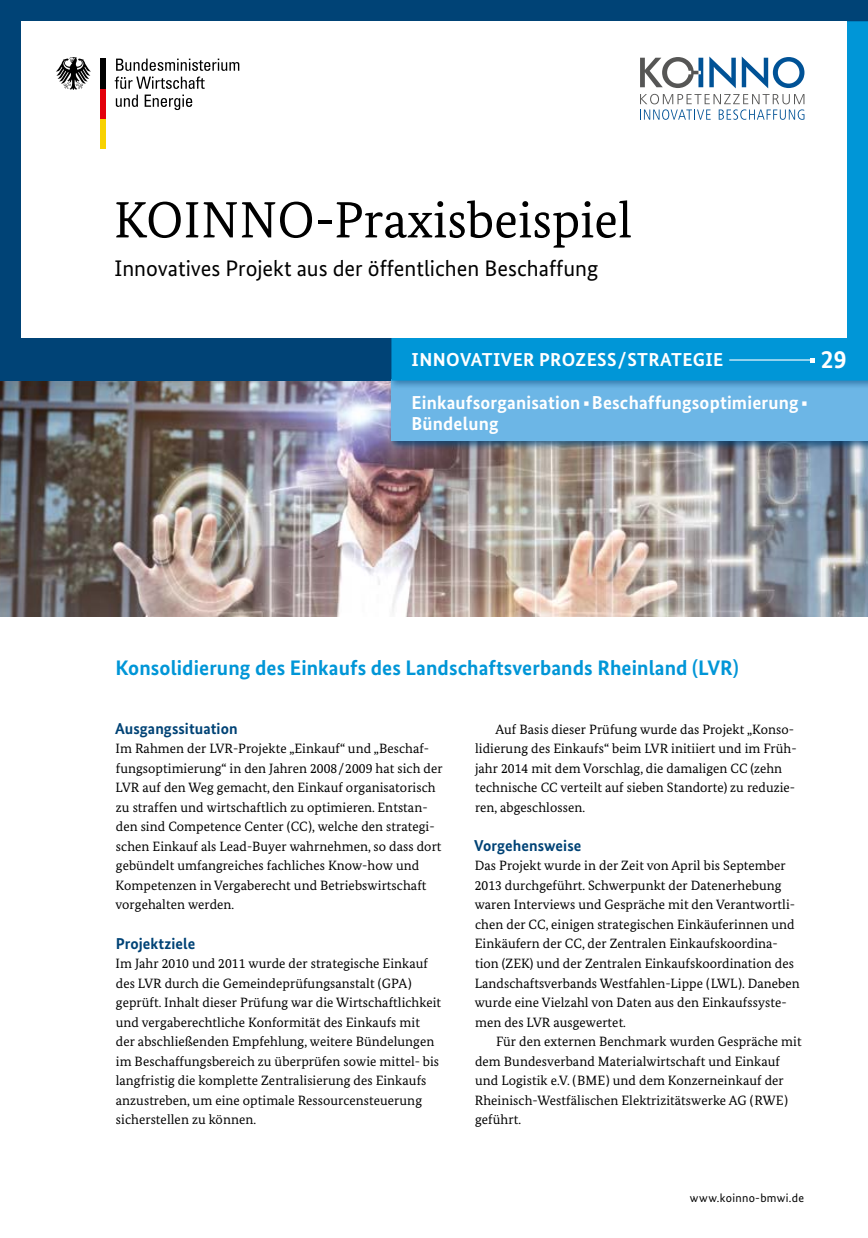
<style>
.page{position:relative;width:868px;height:1238px;background:#fff}
.page>*{position:absolute;margin:0;border:0;box-sizing:border-box;transform-origin:0 0}
.t1{font:51px "Bundes Serif";color:#000}
.t2{font:700 25.5px "Bundes Sans";color:#fff}
.t3{font:22.5px "Bundes Sans";color:#000}
.t4{font:700 21px "Bundes Sans";letter-spacing:.005em;color:#0096d7}
.t5{font:700 18.75px/21px "Bundes Sans";letter-spacing:.01em;color:#fff}
.t6{font:700 15.75px "Bundes Sans";letter-spacing:.005em;color:#004376}
.t7{font:13.5px/19.5px "Bundes Serif";letter-spacing:.005em;color:#000}
.t8{font:12px "Bundes Sans";letter-spacing:.025em;color:#000}
</style>
<div class="page">
<img style="left:0;top:380px;width:867px;height:237px">
<div style="left:0;top:0;width:867px;height:380px;background:#004376"></div>
<div style="left:388px;top:376px;width:479px;height:74px;background:#004376;opacity:.75"></div>
<div style="left:391px;top:379px;width:476px;height:62px;background:#6cb6e6"></div>
<div style="left:388px;top:17px;width:479px;height:372px;background:#004376;opacity:.52"></div>
<div style="left:391px;top:21px;width:476px;height:359px;background:#0096d7"></div>
<div style="left:21px;top:21px;width:825px;height:316px;background:#fff"></div>
<div style="left:100px;top:119px;width:5px;height:30px;background:#f8d200"></div>
<div style="left:100px;top:89px;width:5px;height:30px;background:#e3000b"></div>
<div style="left:100px;top:59px;width:5px;height:30px;background:#000"></div>
<svg style="left:56px;top:57px;width:35px;height:33px"></svg>
<svg style="left:116px;top:59px;width:123px;height:12px"></svg>
<svg style="left:115px;top:77px;width:90px;height:12px"></svg>
<svg style="left:116px;top:95px;width:22px;height:12px"></svg>
<svg style="left:145px;top:95px;width:47px;height:15px"></svg>
<hr style="left:729px;top:359px;width:83px;height:1px;background:#fff">
<svg style="left:809px;top:358px;width:5px;height:4px"></svg>
<svg style="left:640px;top:94px;width:164px;height:26px"></svg>
<svg style="left:709px;top:57px;width:26px;height:31px"></svg>
<svg style="left:741px;top:57px;width:63px;height:31px"></svg>
<svg style="left:640px;top:57px;width:63px;height:31px"></svg>
<h1 class="t1" style="left:114px;top:189px;width:520px">Koinno-Praxisbeispiel</h1>
<h3 class="t3" style="left:115px;top:254px;width:485px">Innovatives Projekt aus der öffentlichen Beschaffung</h3>
<h3 class="t5" style="left:411px;top:349px;width:313px">innovativer Prozess/Strategie</h3>
<h2 class="t2" style="left:820px;top:343px;width:27px">29</h2>
<h3 class="t5" style="left:411px;top:391px;width:398px">Einkaufsorganisation ▪Beschaffungsoptimierung ▪<br>Bündelung</h3>
<h3 class="t4" style="left:115px;top:655px;width:625px">Konsolidierung des Einkaufs des Landschaftsverbands Rheinland (LVR)</h3>
<p class="t6" style="left:115px;top:718px;width:124px">Ausgangssituation</p>
<p class="t7" style="left:115px;top:738px;width:328px">Im Rahmen der LVR-Projekte „Einkauf“ und „Beschaf&shy;fungsoptimierung“ in den Jahren 2008/2009 hat sich der LVR auf den Weg gemacht, den Einkauf organisatorisch zu straffen und wirtschaftlich zu optimieren. Entstan&shy;den sind Competence Center (CC), welche den strategi&shy;schen Einkauf als Lead-Buyer wahrnehmen, so dass dort gebündelt umfangreiches fachliches Know-how und Kompetenzen in Vergaberecht und Betriebswirtschaft vorgehalten werden.</p>
<p class="t6" style="left:116px;top:933px;width:81px">Projektziele</p>
<p class="t7" style="left:116px;top:953px;width:327px">Im Jahr 2010 und 2011 wurde der strategische Einkauf des LVR durch die Gemeindeprüfungsanstalt (GPA) geprüft. Inhalt dieser Prüfung war die Wirtschaftlichkeit und vergaberechtliche Konformität des Einkaufs mit der abschließenden Empfehlung, weitere Bündelungen im Beschaffungsbereich zu überprüfen sowie mittel- bis langfristig die komplette Zentralisierung des Einkaufs anzustreben, um eine optimale Ressourcensteuerung sicherstellen zu können.</p>
<p class="t7" style="left:475px;top:719px;width:323px;text-indent:20px">Auf Basis dieser Prüfung wurde das Projekt „Konso&shy;lidierung des Einkaufs“ beim LVR initiiert und im Früh&shy;jahr 2014 mit dem Vorschlag, die damaligen CC (zehn technische CC verteilt auf sieben Standorte) zu reduzie&shy;ren, abgeschlossen.</p>
<p class="t6" style="left:474px;top:835px;width:109px">Vorgehensweise</p>
<p class="t7" style="left:474px;top:855px;width:326px">Das Projekt wurde in der Zeit von April bis September 2013 durchgeführt. Schwerpunkt der Datenerhebung waren Interviews und Gespräche mit den Verantwortli&shy;chen der CC, einigen strategischen Einkäuferinnen und Einkäufern der CC, der Zentralen Einkaufskoordina&shy;tion (ZEK) und der Zentralen Einkaufskoordination des Landschaftsverbands Westfahlen-Lippe (LWL). Daneben wurde eine Vielzahl von Daten aus den Einkaufssyste&shy;men des LVR ausgewertet.</p>
<p class="t7" style="left:475px;top:1031px;width:328px;text-indent:21px">Für den externen Benchmark wurden Gespräche mit dem Bundesverband Materialwirtschaft und Einkauf und Logistik e.V. (BME) und dem Konzerneinkauf der Rheinisch-Westfälischen Elektrizitätswerke AG (RWE) geführt.</p>
<p class="t8" style="left:689px;top:1190px;width:116px">www.koinno-bmwi.de</p>
</div>
